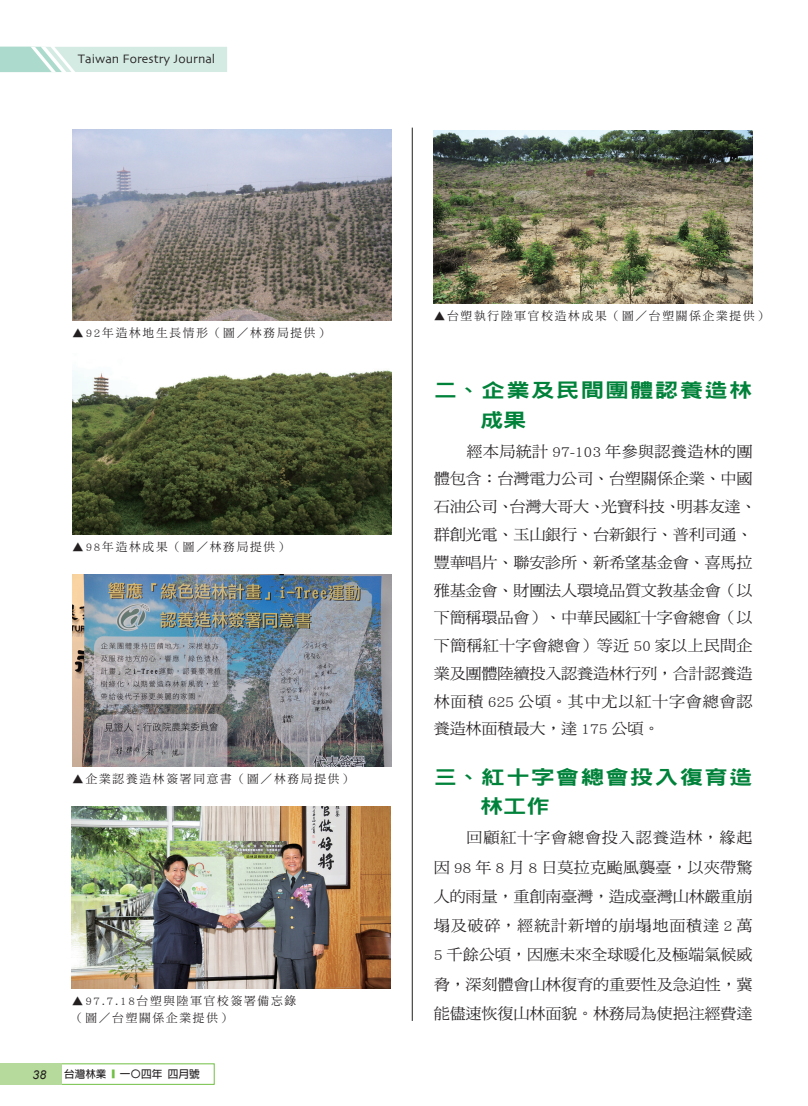
<style>
.page{position:relative;width:808px;height:1106px;background:#fff}
.page>*{position:absolute;margin:0;border:0;box-sizing:border-box;transform-origin:0 0}
.標{font:19.5px/29.2px "DF Hei Std W9";letter-spacing:.06em;color:#00823a;scale:1.2 1}
.new{font:15.45px/27.8px "DF Ming Std W5";letter-spacing:-.015em;color:#231f20;scale:1.05 1}
.t1{font:12.75px "Skia";color:#231f20}
.正常{font:italic 12.15px "Arial";color:#231f20}
.照片說{font:11.7px "DF Ming Std W5";letter-spacing:.15em;color:#231f20}
.t2{font:700 10.65px "AR Hei B5";color:#231f20}
.s1{color:#71bf44}
</style>
<div class="page">
<hr style="left:412px;top:128px;width:1px;height:892px;background:#231f20">
<img style="left:72px;top:130px;width:319px;height:190px">
<img style="left:72px;top:806px;width:319px;height:182px">
<img style="left:72px;top:574px;width:319px;height:192px">
<img style="left:72px;top:370px;width:319px;height:164px">
<img style="left:434px;top:131px;width:318px;height:172px">
<div style="left:0;top:1063px;width:62px;height:21px;background:#b6da9b"></div>
<svg style="left:0;top:47px;width:227px;height:25px;background:#cee8e0"></svg>
<p class="t1" style="left:78px;top:51px;width:139px">Taiwan Forestry Journal</p>
<p class="照片說" style="left:72px;top:326px;width:258px">▲92年造林地生長情形（圖／林務局提供）</p>
<p class="照片說" style="left:72px;top:540px;width:218px">▲98年造林成果（圖／林務局提供）</p>
<p class="照片說" style="left:72px;top:772px;width:282px">▲企業認養造林簽署同意書（圖／林務局提供）</p>
<p class="照片說" style="left:72px;top:994px;width:226px">▲97.7.18台塑與陸軍官校簽署備忘錄</p>
<p class="照片說" style="left:72px;top:1011px;width:161px">（圖／台塑關係企業提供）</p>
<p class="正常" style="left:33px;top:1066px;width:15px">38</p>
<p class="t2" style="left:64px;top:1068px;width:137px">台灣林業 <span class="s1">■</span> 一〇四年 四月號</p>
<p class="照片說" style="left:434px;top:309px;width:336px">▲台塑執行陸軍官校造林成果（圖／台塑關係企業提供）</p>
<p class="標" style="left:480px;top:375px;width:228px;text-indent:-46px">二、企業及民間團體認養造林成果</p>
<p class="new" style="left:434px;top:437px;width:309px;text-indent:33px">經本局統計 97-103 年參與認養造林的團體包含：台灣電力公司、台塑關係企業、中國石油公司、台灣大哥大、光寶科技、明碁友達、群創光電、玉山銀行、台新銀行、普利司通、豐華唱片、聯安診所、新希望基金會、喜馬拉雅基金會、財團法人環境品質文教基金會（以下簡稱環品會）、中華民國紅十字會總會（以下簡稱紅十字會總會）等近 50 家以上民間企業及團體陸續投入認養造林行列，合計認養造林面積 625 公頃。其中尤以紅十字會總會認養造林面積最大，達 175 公頃。</p>
<p class="標" style="left:480px;top:762px;width:228px;text-indent:-46px">三、紅十字會總會投入復育造林工作</p>
<p class="new" style="left:434px;top:823px;width:305px;line-height:29.2px;text-align:justify;text-indent:33px">回顧紅十字會總會投入認養造林，緣起因 98 年 8 月 8 日莫拉克颱風襲臺，以夾帶驚人的雨量，重創南臺灣，造成臺灣山林嚴重崩塌及破碎，經統計新增的崩塌地面積達 2 萬5 千餘公頃，因應未來全球暖化及極端氣候威脅，深刻體會山林復育的重要性及急迫性，冀能儘速恢復山林面貌。林務局為使挹注經費達</p>
</div>
